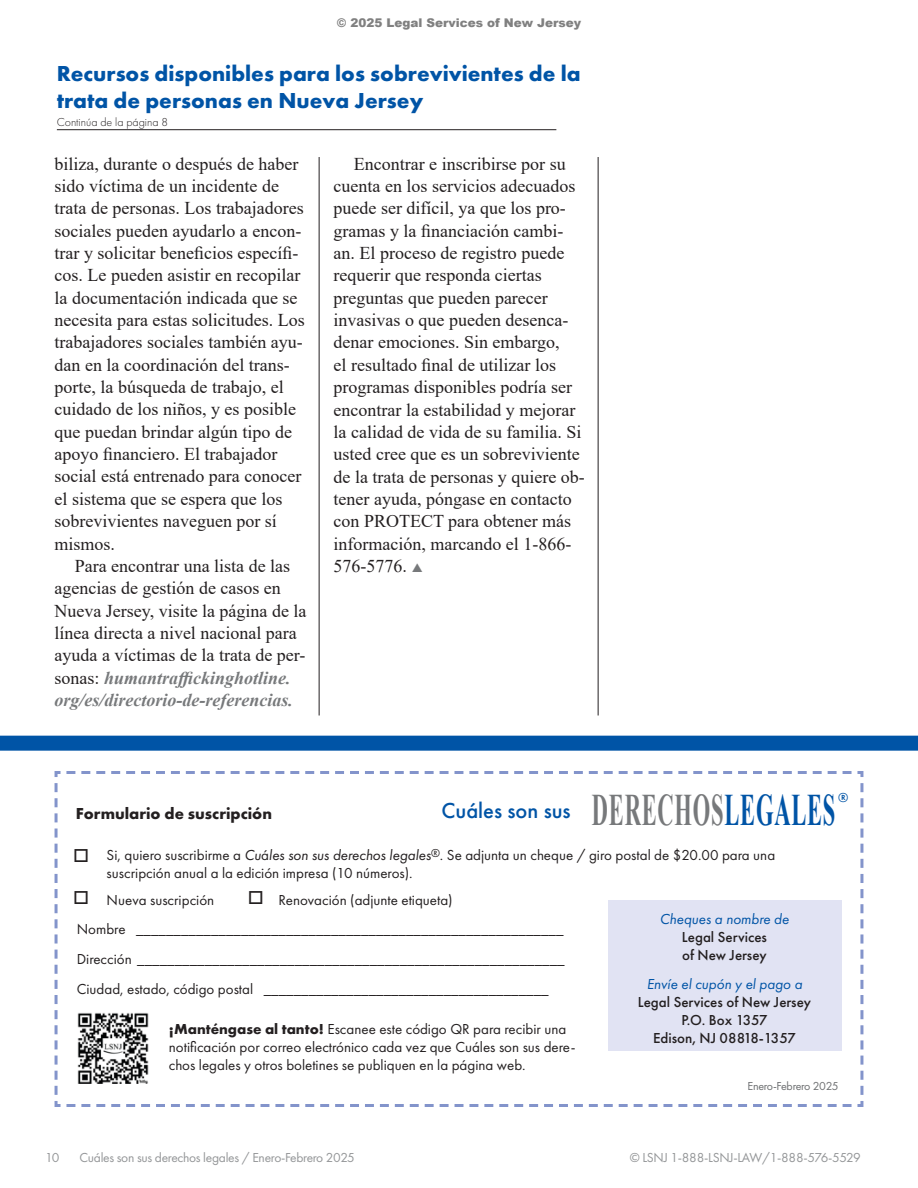
<style>
.page{position:relative;width:918px;height:1188px;background:#fff}
.page>*{position:absolute;margin:0;border:0;box-sizing:border-box;transform-origin:0 0}
.t1{font:700 45px "Times New Roman";letter-spacing:.035em;color:#77797b;scale:.5 1}
.t2{font:700 22.5px/27px "Futura PT";color:#0054a6}
.t3{font:500 22.5px "Futura PT";color:#0054a6}
.t4{font:18px/22.4px "Times New Roman";color:#231f20}
.t5{font:700 16.5px "Futura PT";color:#231f20}
.t6{font:15px/18px "Futura PT";color:#231f20}
.t7{font:500 15px/18px "Futura PT";color:#231f20}
.t8{font:italic 15px "Futura PT";color:#0054a6}
.t9{font:13.5px "Futura PT";letter-spacing:-.02em;color:#949698}
.t10{font:500 13.5px "Futura PT";color:#0054a6}
.t11{font:900 12px "Arial";color:#808080}
.t12{font:300 12px "Futura PT";color:#231f20}
.t13{font:12px "Futura PT";letter-spacing:-.02em;color:#6d6f71}
.s1{font-weight:700;font-style:italic;color:#77797b}
.s2{color:#0054a6}
.s3{font-style:italic}
.s4{font-weight:700}
</style>
<div class="page">
<svg style="left:54px;top:771px;width:810px;height:336px"></svg>
<div style="left:608px;top:900px;width:234px;height:150px;background:#e1e3f3"></div>
<img style="left:77px;top:1013px;width:72px;height:71px">
<div style="left:0;top:736px;width:918px;height:15px;background:#0054a6"></div>
<hr style="left:57px;top:129px;width:499px;height:1px;background:#231f20">
<hr style="left:319px;top:157px;width:1px;height:558px;background:#231f20">
<hr style="left:598px;top:157px;width:1px;height:558px;background:#231f20">
<svg style="left:75px;top:849px;width:13px;height:13px"></svg>
<svg style="left:75px;top:891px;width:13px;height:13px"></svg>
<svg style="left:249px;top:891px;width:13px;height:13px"></svg>
<p class="t11" style="left:337px;top:14px;width:246px">© 2025 Legal Services of New Jersey</p>
<p class="t2" style="left:57px;top:60px;width:526px">Recursos disponibles para los sobrevivientes de la trata de personas en Nueva Jersey</p>
<p class="t12" style="left:57px;top:115px;width:113px">Continúa de la página 8</p>
<p class="t4" style="left:55px;top:152px;width:252px">biliza, durante o después de haber sido víctima de un incidente de trata de personas. Los trabajadores sociales pueden ayudarlo a encon&shy;trar y solicitar beneficios específi&shy;cos. Le pueden asistir en recopilar la documentación indicada que se necesita para estas solicitudes. Los trabajadores sociales también ayu&shy;dan en la coordinación del trans&shy;porte, la búsqueda de trabajo, el cuidado de los niños, y es posible que puedan brindar algún tipo de apoyo financiero. El trabajador social está entrenado para conocer el sistema que se espera que los sobrevivientes naveguen por sí mismos.</p>
<p class="t4" style="left:55px;top:554px;width:254px;text-indent:20px">Para encontrar una lista de las agencias de gestión de casos en Nueva Jersey, visite la página de la línea directa a nivel nacional para ayuda a víctimas de la trata de per&shy;sonas: <span class="s1">humantraffickinghotline. org/es/directorio-de-referencias.</span></p>
<p class="t4" style="left:334px;top:152px;width:253px;text-indent:20px">Encontrar e inscribirse por su cuenta en los servicios adecuados puede ser difícil, ya que los pro&shy;gramas y la financiación cambi&shy;an. El proceso de registro puede requerir que responda ciertas preguntas que pueden parecer invasivas o que pueden desenca&shy;denar emociones. Sin embargo,<br>el resultado final de utilizar los programas disponibles podría ser encontrar la estabilidad y mejorar la calidad de vida de su familia. Si usted cree que es un sobreviviente de la trata de personas y quiere ob&shy;tener ayuda, póngase en contacto con PROTECT para obtener más información, marcando el 1-866-<br>576-5776.</p>
<h1 class="t1" style="left:592px;top:777px;width:489px">DERECHOS<span class="s2">LEGALES</span></h1>
<p class="t10" style="left:838px;top:790px;width:12px">®</p>
<p class="t3" style="left:442px;top:797px;width:131px">Cuáles son sus</p>
<p class="t5" style="left:76px;top:803px;width:198px">Formulario de suscripción</p>
<p class="t6" style="left:107px;top:846px;width:670px">Si, quiero suscribirme a <span class="s3">Cu</span>á<span class="s3">les son sus derechos legales</span><sup>®</sup>. Se adjunta un cheque / giro postal de $20.00 para una suscripción anual a la edición impresa (10 números).</p>
<p class="t6" style="left:107px;top:891px;width:109px">Nueva suscripción</p>
<p class="t6" style="left:279px;top:891px;width:176px">Renovación (adjunte etiqueta)</p>
<p class="t6" style="left:77px;top:914px;width:490px;line-height:30px;text-align:justify">Nombre _________________________________________________________ Dirección _________________________________________________________ Ciudad, estado, código postal ______________________________________</p>
<p class="t8" style="left:660px;top:910px;width:131px">Cheques a nombre de</p>
<p class="t7" style="left:682px;top:928px;width:87px">Legal Services of New Jersey</p>
<p class="t8" style="left:647px;top:975px;width:157px">Envíe el cupón y el pago a</p>
<p class="t7" style="left:638px;top:993px;width:175px;text-align:center">Legal Services of New Jersey<br>P.O. Box 1357<br>Edison, NJ 08818-1357</p>
<p class="t13" style="left:747px;top:1079px;width:93px">Enero-Febrero 2025</p>
<p class="t6" style="left:169px;top:1020px;width:408px"><span class="s4">¡Manténgase al tanto!</span> Escanee este código QR para recibir una notificación por correo electrónico cada vez que Cuáles son sus dere&shy;chos legales y otros boletines se publiquen en la página web.</p>
<p class="t9" style="left:45px;top:1149px;width:16px">10</p>
<p class="t9" style="left:79px;top:1149px;width:277px">Cuáles son sus derechos legales / Enero-Febrero 2025</p>
<p class="t9" style="left:630px;top:1149px;width:233px">© LSNJ 1-888-LSNJ-LAW/1-888-576-5529</p>
</div>
